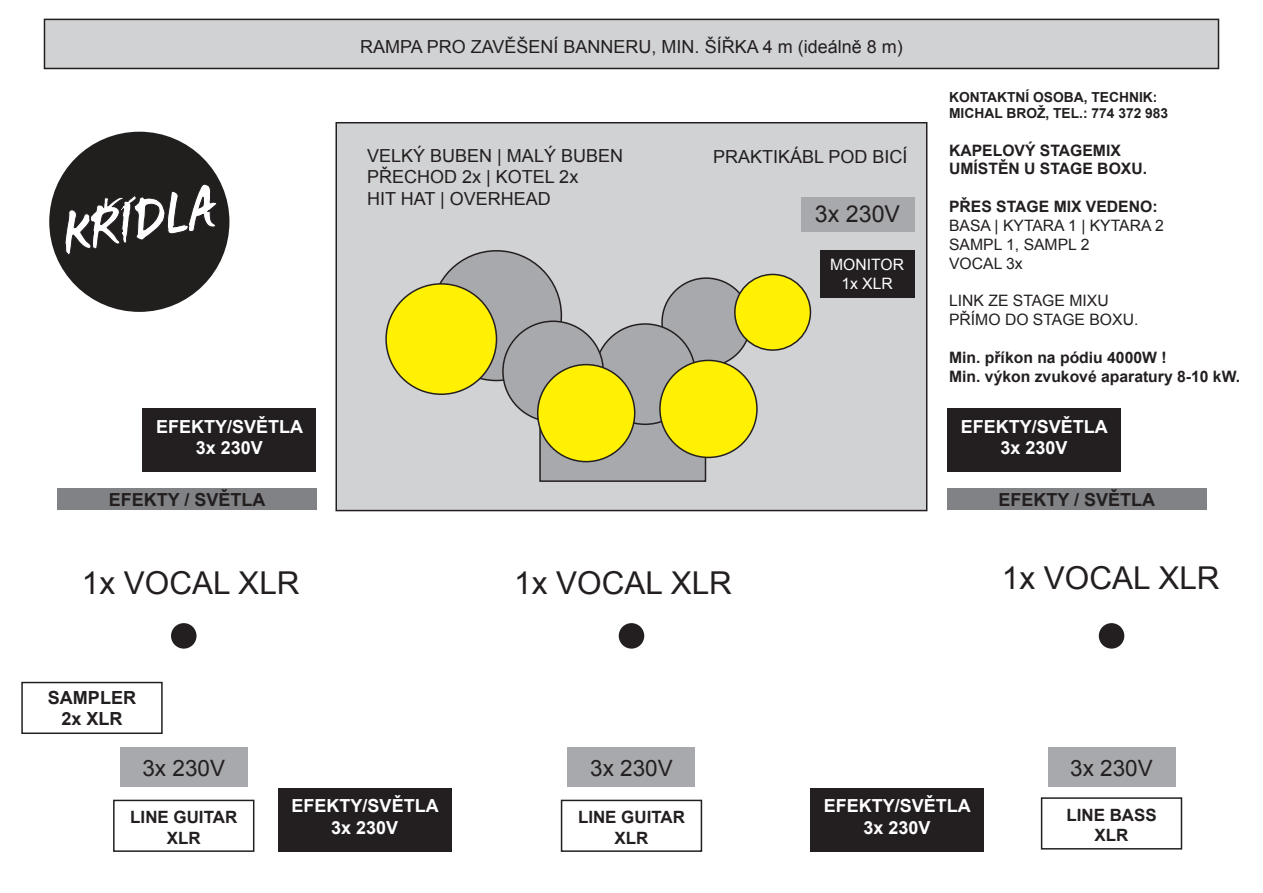
<style>
.page{position:relative;width:1263px;height:893px;background:#fff}
.page>*{position:absolute;margin:0;border:0;box-sizing:border-box;transform-origin:0 0}
.t1{font:31.5px "Arial";color:#231f20}
.t2{font:23.25px "Arial";color:#231f20}
.t3{font:22.5px "Arial";color:#231f20}
.t4{font:18px/21.6px "Arial";color:#231f20}
.t5{font:700 18px/21.6px "Arial";color:#fff;text-align:center}
.t6{font:700 18px/21.8px "Arial";color:#231f20;text-align:center}
.t7{font:700 16.95px/20.2px "Arial";color:#231f20;text-align:center}
.t8{font:700 15.75px/18.9px "Arial";color:#231f20}
.t9{font:15.75px/18.9px "Arial";color:#231f20}
.t10{font:15.75px/18.8px "Arial";color:#fff;text-align:center}
.t11{font:700 13.8px/16.5px "Arial";color:#231f20}
</style>
<div class="page">
<div style="left:335px;top:122px;width:592px;height:389px;background:#d1d2d4;border:2px solid #231f20"></div>
<div style="left:539px;top:373px;width:167px;height:109px;background:#a8a9ad;border:2px solid #231f20"></div>
<div style="left:662px;top:278px;width:88px;height:88px;background:#a8a9ad;border-radius:50%"></div>
<div style="left:595px;top:324px;width:100px;height:100px;background:#a8a9ad;border-radius:50%"></div>
<div style="left:432px;top:251px;width:129px;height:129px;background:#a8a9ad;border-radius:50%"></div>
<div style="left:386px;top:284px;width:110px;height:110px;background:#fff101;border-radius:50%"></div>
<div style="left:385px;top:283px;width:112px;height:112px;border:2px solid #231f20;border-radius:50%"></div>
<div style="left:660px;top:360px;width:97px;height:97px;background:#fff101;border-radius:50%"></div>
<div style="left:659px;top:360px;width:99px;height:98px;border:2px solid #231f20;border-radius:50%"></div>
<div style="left:735px;top:274px;width:75px;height:76px;background:#fff101;border-radius:50%"></div>
<div style="left:734px;top:274px;width:77px;height:77px;border:2px solid #231f20;border-radius:50%"></div>
<div style="left:820px;top:251px;width:94px;height:47px;background:#231f20"></div>
<div style="left:171px;top:623px;width:25px;height:26px;background:#231f20;border-radius:50%"></div>
<div style="left:619px;top:623px;width:25px;height:26px;background:#231f20;border-radius:50%"></div>
<div style="left:1099px;top:623px;width:25px;height:26px;background:#231f20;border-radius:50%"></div>
<div style="left:801px;top:197px;width:113px;height:35px;background:#a8a9ad"></div>
<div style="left:568px;top:748px;width:127px;height:39px;background:#a8a9ad"></div>
<div style="left:1048px;top:748px;width:127px;height:39px;background:#a8a9ad"></div>
<div style="left:49px;top:132px;width:180px;height:180px;background:#211e1e;border-radius:50%"></div>
<svg style="left:65px;top:184px;width:154px;height:87px"></svg>
<div style="left:278px;top:788px;width:174px;height:63px;background:#231f20"></div>
<div style="left:561px;top:800px;width:141px;height:52px;border:2px solid #231f20"></div>
<div style="left:120px;top:748px;width:128px;height:39px;background:#a8a9ad"></div>
<div style="left:113px;top:800px;width:141px;height:52px;border:2px solid #231f20"></div>
<div style="left:21px;top:682px;width:142px;height:52px;border:2px solid #231f20"></div>
<div style="left:1041px;top:797px;width:141px;height:52px;border:2px solid #231f20"></div>
<div style="left:810px;top:788px;width:174px;height:63px;background:#231f20"></div>
<div style="left:143px;top:409px;width:173px;height:63px;background:#231f20"></div>
<div style="left:947px;top:409px;width:174px;height:63px;background:#231f20"></div>
<div style="left:947px;top:488px;width:259px;height:21px;background:#808285"></div>
<div style="left:57px;top:488px;width:259px;height:21px;background:#808285"></div>
<div style="left:503px;top:321px;width:100px;height:101px;background:#a8a9ad;border-radius:50%"></div>
<div style="left:538px;top:365px;width:97px;height:97px;background:#fff101;border-radius:50%"></div>
<div style="left:537px;top:364px;width:98px;height:98px;border:2px solid #231f20;border-radius:50%"></div>
<div style="left:44px;top:19px;width:1175px;height:50px;background:#d1d2d4;border:2px solid #231f20"></div>
<p class="t4" style="left:360px;top:36px;width:544px">RAMPA PRO ZAVĚŠENÍ BANNERU, MIN. ŠÍŘKA 4 m (ideálně 8 m)</p>
<p class="t4" style="left:367px;top:145px;width:257px">VELKÝ BUBEN | MALÝ BUBEN<br>PŘECHOD 2x | KOTEL 2x<br>HIT HAT | OVERHEAD</p>
<p class="t4" style="left:713px;top:146px;width:196px">PRAKTIKÁBL POD BICÍ</p>
<p class="t2" style="left:815px;top:199px;width:87px">3x 230V</p>
<p class="t10" style="left:830px;top:255px;width:75px">MONITOR<br>1x XLR</p>
<p class="t11" style="left:949px;top:89px;width:221px">KONTAKTNÍ OSOBA, TECHNIK:<br>MICHAL BROŽ, TEL.: 774 372 983</p>
<p class="t8" style="left:949px;top:141px;width:199px">KAPELOVÝ STAGEMIX<br>UMÍSTĚN U STAGE BOXU.</p>
<p class="t8" style="left:949px;top:198px;width:210px">PŘES STAGE MIX VEDENO:</p>
<p class="t9" style="left:949px;top:216px;width:216px">BASA | KYTARA 1 | KYTARA 2<br>SAMPL 1, SAMPL 2<br>VOCAL 3x</p>
<p class="t9" style="left:949px;top:292px;width:191px">LINK ZE STAGE MIXU<br>PŘÍMO DO STAGE BOXU.</p>
<p class="t8" style="left:949px;top:349px;width:292px">Min. příkon na pódiu 4000W !<br>Min. výkon zvukové aparatury 8-10 kW.</p>
<p class="t5" style="left:156px;top:416px;width:149px">EFEKTY/SVĚTLA<br>3x 230V</p>
<p class="t5" style="left:961px;top:416px;width:149px">EFEKTY/SVĚTLA<br>3x 230V</p>
<p class="t6" style="left:109px;top:490px;width:158px">EFEKTY / SVĚTLA</p>
<p class="t6" style="left:998px;top:490px;width:158px">EFEKTY / SVĚTLA</p>
<h1 class="t1" style="left:82px;top:562px;width:219px">1x VOCAL XLR</h1>
<h1 class="t1" style="left:514px;top:562px;width:219px">1x VOCAL XLR</h1>
<h1 class="t1" style="left:1002px;top:558px;width:219px">1x VOCAL XLR</h1>
<p class="t6" style="left:48px;top:687px;width:90px">SAMPLER<br>2x XLR</p>
<p class="t3" style="left:142px;top:754px;width:84px">3x 230V</p>
<p class="t7" style="left:130px;top:808px;width:108px">LINE GUITAR<br>XLR</p>
<p class="t3" style="left:590px;top:754px;width:84px">3x 230V</p>
<p class="t3" style="left:1070px;top:754px;width:84px">3x 230V</p>
<p class="t7" style="left:578px;top:808px;width:108px">LINE GUITAR<br>XLR</p>
<p class="t5" style="left:292px;top:796px;width:149px">EFEKTY/SVĚTLA<br>3x 230V</p>
<p class="t5" style="left:824px;top:796px;width:149px">EFEKTY/SVĚTLA<br>3x 230V</p>
<p class="t7" style="left:1066px;top:806px;width:92px">LINE BASS<br>XLR</p>
</div>
